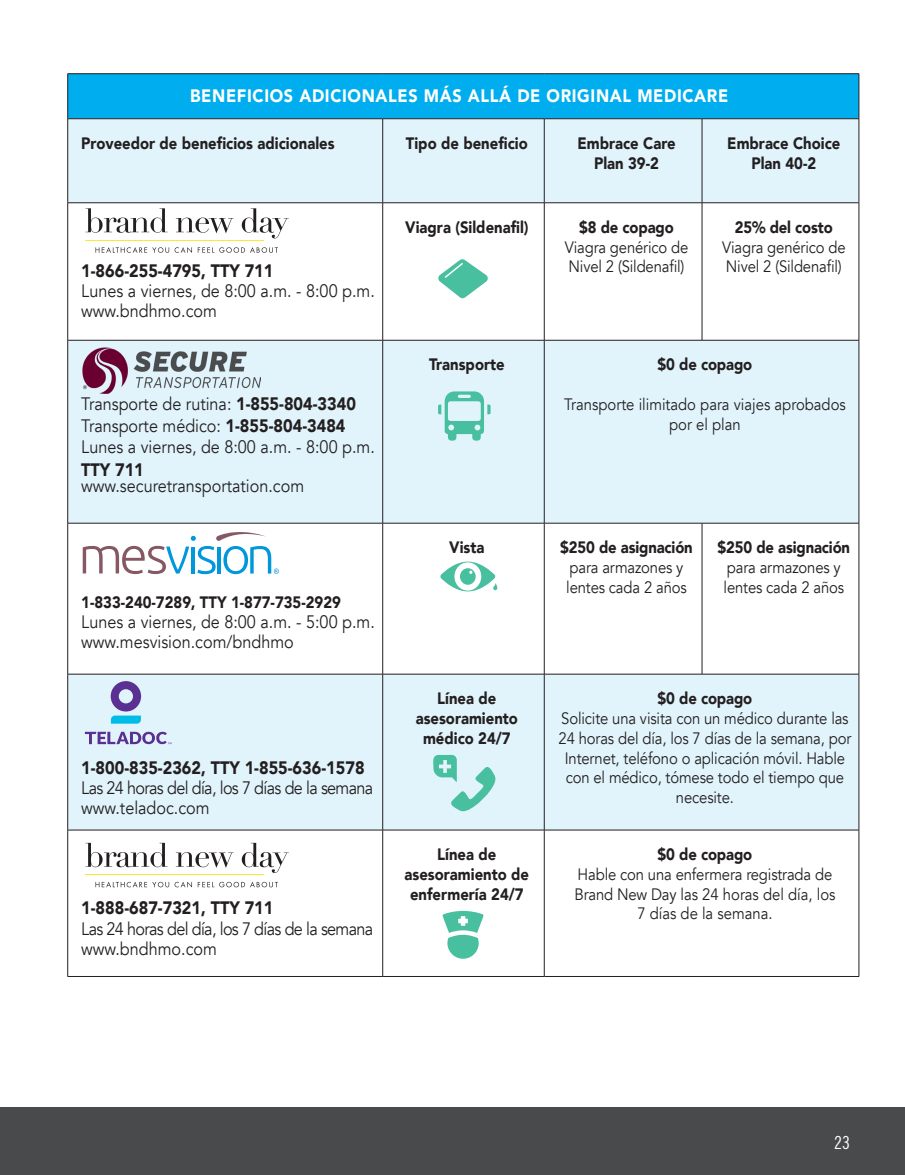
<style>
.page{position:relative;width:905px;height:1175px;background:#fff}
.page>*{position:absolute;margin:0;border:0;box-sizing:border-box;transform-origin:0 0}
.t1{font:18px "Avenir";color:#231f20;scale:.9 1}
.t2{font:900 18px "Avenir";color:#231f20;scale:.9 1}
.t3{font:18px "Avenir";letter-spacing:-.04em;color:#231f20;scale:.9 1}
.t4{font:900 18px "Avenir";letter-spacing:.04em;color:#fff;scale:.9 1}
.t5{font:18px "Trade Gothic Cond Eighteen";color:#fff}
.t6{font:16.5px/19.8px "Avenir";letter-spacing:-.01em;color:#231f20;text-align:center;scale:.9 1}
.t7{font:900 16.5px/19.8px "Avenir";color:#231f20;text-align:center;scale:.9 1}
.s1{font-weight:900}
</style>
<div class="page">
<div style="left:0;top:1107px;width:904px;height:67px;background:#494a4b"></div>
<div style="left:68px;top:74px;width:790px;height:44px;background:#00aeef"></div>
<div style="left:68px;top:119px;width:790px;height:83px;background:#e1f4fc"></div>
<svg style="left:68px;top:203px;width:790px;height:137px"></svg>
<svg style="left:68px;top:341px;width:790px;height:488px;fill:#e1f4fc"></svg>
<hr style="left:67px;top:119px;width:1px;height:84px;background:#231f20">
<hr style="left:382px;top:119px;width:1px;height:83px;background:#231f20">
<hr style="left:544px;top:119px;width:1px;height:83px;background:#231f20">
<hr style="left:701px;top:119px;width:1px;height:83px;background:#231f20">
<hr style="left:858px;top:119px;width:1px;height:84px;background:#231f20">
<hr style="left:67px;top:203px;width:1px;height:137px;background:#231f20">
<hr style="left:382px;top:203px;width:1px;height:137px;background:#231f20">
<hr style="left:544px;top:203px;width:1px;height:137px;background:#231f20">
<hr style="left:701px;top:203px;width:1px;height:137px;background:#231f20">
<hr style="left:858px;top:203px;width:1px;height:137px;background:#231f20">
<hr style="left:68px;top:340px;width:315px;height:1px;background:#231f20">
<hr style="left:67px;top:340px;width:1px;height:183px;background:#231f20">
<hr style="left:383px;top:340px;width:161px;height:1px;background:#231f20">
<hr style="left:382px;top:340px;width:1px;height:183px;background:#231f20">
<hr style="left:544px;top:340px;width:158px;height:1px;background:#231f20">
<hr style="left:544px;top:340px;width:1px;height:183px;background:#231f20">
<hr style="left:702px;top:340px;width:157px;height:1px;background:#231f20">
<hr style="left:858px;top:340px;width:1px;height:183px;background:#231f20">
<hr style="left:68px;top:523px;width:315px;height:1px;background:#231f20">
<hr style="left:67px;top:523px;width:1px;height:151px;background:#231f20">
<hr style="left:383px;top:523px;width:161px;height:1px;background:#231f20">
<hr style="left:382px;top:523px;width:1px;height:151px;background:#231f20">
<hr style="left:544px;top:523px;width:158px;height:1px;background:#231f20">
<hr style="left:544px;top:523px;width:1px;height:151px;background:#231f20">
<hr style="left:702px;top:523px;width:157px;height:1px;background:#231f20">
<hr style="left:701px;top:523px;width:1px;height:151px;background:#231f20">
<hr style="left:858px;top:523px;width:1px;height:151px;background:#231f20">
<hr style="left:68px;top:674px;width:315px;height:1px;background:#231f20">
<hr style="left:67px;top:674px;width:1px;height:156px;background:#231f20">
<hr style="left:383px;top:674px;width:161px;height:1px;background:#231f20">
<hr style="left:382px;top:674px;width:1px;height:156px;background:#231f20">
<hr style="left:544px;top:674px;width:158px;height:1px;background:#231f20">
<hr style="left:544px;top:674px;width:1px;height:156px;background:#231f20">
<hr style="left:702px;top:674px;width:157px;height:1px;background:#231f20">
<hr style="left:858px;top:674px;width:1px;height:156px;background:#231f20">
<hr style="left:68px;top:829px;width:315px;height:1px;background:#231f20">
<hr style="left:67px;top:830px;width:1px;height:146px;background:#231f20">
<hr style="left:383px;top:829px;width:161px;height:1px;background:#231f20">
<hr style="left:382px;top:830px;width:1px;height:146px;background:#231f20">
<hr style="left:544px;top:829px;width:158px;height:1px;background:#231f20">
<hr style="left:544px;top:830px;width:1px;height:146px;background:#231f20">
<hr style="left:702px;top:829px;width:157px;height:1px;background:#231f20">
<hr style="left:858px;top:830px;width:1px;height:146px;background:#231f20">
<hr style="left:68px;top:976px;width:315px;height:1px;background:#231f20">
<hr style="left:383px;top:976px;width:161px;height:1px;background:#231f20">
<hr style="left:544px;top:976px;width:158px;height:1px;background:#231f20">
<hr style="left:702px;top:976px;width:157px;height:1px;background:#231f20">
<hr style="left:68px;top:202px;width:315px;height:1px;background:#231f20">
<hr style="left:383px;top:202px;width:161px;height:1px;background:#231f20">
<hr style="left:544px;top:202px;width:158px;height:1px;background:#231f20">
<hr style="left:702px;top:202px;width:156px;height:1px;background:#231f20">
<hr style="left:68px;top:73px;width:315px;height:1px;background:#231f20">
<hr style="left:67px;top:74px;width:1px;height:44px;background:#231f20">
<hr style="left:383px;top:73px;width:161px;height:1px;background:#231f20">
<hr style="left:544px;top:73px;width:158px;height:1px;background:#231f20">
<hr style="left:702px;top:73px;width:157px;height:1px;background:#231f20">
<hr style="left:858px;top:74px;width:1px;height:44px;background:#231f20">
<hr style="left:68px;top:118px;width:315px;height:1px;background:#231f20">
<hr style="left:383px;top:118px;width:161px;height:1px;background:#231f20">
<hr style="left:544px;top:118px;width:158px;height:1px;background:#231f20">
<hr style="left:702px;top:118px;width:157px;height:1px;background:#231f20">
<svg style="left:438px;top:391px;width:52px;height:49px"></svg>
<img style="left:83px;top:348px;width:177px;height:45px">
<svg style="left:440px;top:561px;width:57px;height:30px"></svg>
<svg style="left:111px;top:681px;width:30px;height:42px"></svg>
<svg style="left:85px;top:731px;width:86px;height:13px"></svg>
<svg style="left:86px;top:843px;width:81px;height:24px"></svg>
<svg style="left:176px;top:852px;width:57px;height:16px"></svg>
<svg style="left:242px;top:843px;width:47px;height:30px"></svg>
<hr style="left:85px;top:874px;width:178px;height:1px;background:#f7ea31">
<svg style="left:95px;top:881px;width:97px;height:6px"></svg>
<svg style="left:198px;top:881px;width:80px;height:6px"></svg>
<svg style="left:86px;top:208px;width:81px;height:25px"></svg>
<svg style="left:176px;top:217px;width:57px;height:16px"></svg>
<svg style="left:242px;top:208px;width:47px;height:30px"></svg>
<hr style="left:85px;top:240px;width:178px;height:1px;background:#f7ea31">
<svg style="left:95px;top:247px;width:97px;height:6px"></svg>
<svg style="left:198px;top:247px;width:80px;height:6px"></svg>
<svg style="left:433px;top:755px;width:63px;height:57px"></svg>
<svg style="left:442px;top:911px;width:41px;height:48px"></svg>
<svg style="left:83px;top:532px;width:196px;height:42px"></svg>
<svg style="left:438px;top:259px;width:50px;height:39px"></svg>
<p class="t4" style="left:190px;top:81px;width:599px">BENEFICIOS ADICIONALES MÁS ALLÁ DE ORIGINAL MEDICARE</p>
<p class="t7" style="left:81px;top:133px;width:283px">Proveedor de beneficios adicionales</p>
<p class="t7" style="left:406px;top:133px;width:137px">Tipo de beneficio</p>
<p class="t7" style="left:577px;top:133px;width:111px">Embrace Care<br>Plan 39-2</p>
<p class="t7" style="left:727px;top:133px;width:127px">Embrace Choice<br>Plan 40-2</p>
<p class="t2" style="left:81px;top:255px;width:215px">1-866-255-4795, TTY 711</p>
<p class="t1" style="left:81px;top:280px;width:328px">Lunes a viernes, de 8:00 a.m. - 8:00 p.m.</p>
<p class="t1" style="left:81px;top:300px;width:152px">www.bndhmo.com</p>
<p class="t1" style="left:81px;top:393px;width:307px">Transporte de rutina: <span class="s1">1-855-804-3340</span></p>
<p class="t1" style="left:81px;top:415px;width:295px">Transporte médico: <span class="s1">1-855-804-3484</span></p>
<p class="t1" style="left:81px;top:436px;width:328px">Lunes a viernes, de 8:00 a.m. - 8:00 p.m.</p>
<p class="t2" style="left:81px;top:454px;width:71px">TTY 711</p>
<p class="t1" style="left:81px;top:475px;width:249px">www.securetransportation.com</p>
<p class="t7" style="left:81px;top:591px;width:290px">1-833-240-7289, TTY 1-877-735-2929</p>
<p class="t1" style="left:81px;top:611px;width:328px">Lunes a viernes, de 8:00 a.m. - 5:00 p.m.</p>
<p class="t1" style="left:81px;top:631px;width:238px">www.mesvision.com/bndhmo</p>
<p class="t2" style="left:81px;top:752px;width:316px">1-800-835-2362, TTY 1-855-636-1578</p>
<p class="t3" style="left:81px;top:777px;width:326px">Las 24 horas del día, los 7 días de la semana</p>
<p class="t1" style="left:81px;top:797px;width:144px">www.teladoc.com</p>
<p class="t2" style="left:81px;top:892px;width:215px">1-888-687-7321, TTY 711</p>
<p class="t3" style="left:81px;top:917px;width:326px">Las 24 horas del día, los 7 días de la semana</p>
<p class="t1" style="left:81px;top:938px;width:152px">www.bndhmo.com</p>
<p class="t7" style="left:405px;top:217px;width:139px">Viagra (Sildenafil)</p>
<p class="t7" style="left:579px;top:217px;width:107px">$8 de copago</p>
<p class="t6" style="left:564px;top:237px;width:139px;text-align:left">Viagra genérico de<br>Nivel 2 (Sildenafil)</p>
<p class="t7" style="left:734px;top:217px;width:110px">25% del costo</p>
<p class="t6" style="left:722px;top:237px;width:139px;text-align:left">Viagra genérico de<br>Nivel 2 (Sildenafil)</p>
<p class="t7" style="left:429px;top:354px;width:86px">Transporte</p>
<p class="t7" style="left:657px;top:354px;width:107px">$0 de copago</p>
<p class="t6" style="left:564px;top:394px;width:314px">Transporte ilimitado para viajes aprobados por el plan</p>
<p class="t7" style="left:449px;top:537px;width:41px">Vista</p>
<p class="t6" style="left:560px;top:538px;width:149px"><span class="s1">$250 de asignación </span>para armazones y lentes cada 2 años</p>
<p class="t6" style="left:717px;top:538px;width:149px"><span class="s1">$250 de asignación </span>para armazones y lentes cada 2 años</p>
<p class="t7" style="left:415px;top:688px;width:115px">Línea de asesoramiento médico 24/7</p>
<p class="t7" style="left:657px;top:688px;width:107px">$0 de copago</p>
<p class="t6" style="left:558px;top:708px;width:327px">Solicite una visita con un médico durante las 24 horas del día, los 7 días de la semana, por Internet, teléfono o aplicación móvil. Hable con el médico, tómese todo el tiempo que necesite.</p>
<p class="t7" style="left:404px;top:844px;width:140px">Línea de asesoramiento de enfermería 24/7</p>
<p class="t7" style="left:657px;top:844px;width:107px">$0 de copago</p>
<p class="t6" style="left:574px;top:864px;width:291px">Hable con una enfermera registrada de<br>Brand New Day las 24 horas del día, los<br>7 días de la semana.</p>
<p class="t5" style="left:834px;top:1131px;width:17px">23</p>
</div>
